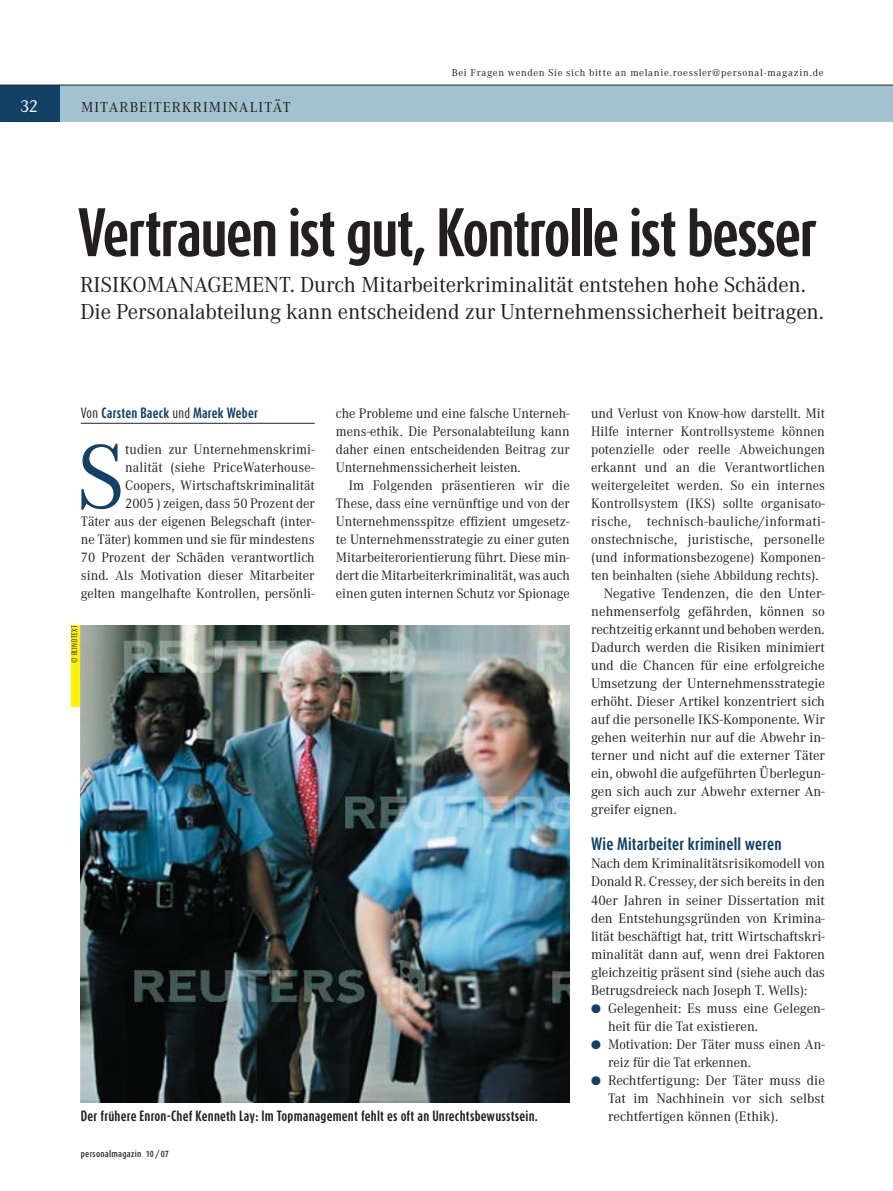
<style>
.page{position:relative;width:893px;height:1191px;background:#fff}
.page>*{position:absolute;margin:0;border:0;box-sizing:border-box;transform-origin:0 0}
.t1{font:94.8px "Corporate A";color:#124067}
.t2{font:700 57px "Dax Compact";letter-spacing:-.035em;color:#231f20}
.t3{font:22.5px/27px "Corporate A";letter-spacing:-.005em;color:#231f20}
.t4{font:18px "Corporate A";color:#fff}
.t5{font:700 15px "Dax Compact";letter-spacing:.015em;color:#124067}
.t6{font:15px "Corporate A";letter-spacing:.07em;color:#231f20}
.t7{font:14.25px/18px "Corporate A";color:#231f20;text-align:justify}
.t8{font:14.25px "Corporate A";letter-spacing:.025em;color:#231f20}
.t9{font:700 12.3px "Dax Compact";letter-spacing:.015em;color:#231f20}
.t10{font:700 12.3px "Dax Compact";letter-spacing:.015em;color:#124067}
.t11{font:10.5px "Corporate A";letter-spacing:.06em;color:#231f20}
.t12{font:500 9px "Dax Condensed";letter-spacing:.025em;color:#231f20}
.t13{font:6.75px "Dax Compact";letter-spacing:.075em;color:#231f20}
.s1{font-weight:400;color:#231f20}
.s2{color:#124067}
</style>
<div class="page">
<div style="left:0;top:85px;width:893px;height:36px;background:#a3c2d1"></div>
<div style="left:0;top:85px;width:60px;height:36px;background:#124067"></div>
<hr style="left:0;top:85px;width:893px;height:1px;background:#231f20">
<hr style="left:81px;top:423px;width:234px;height:1px;background:#231f20">
<div style="left:72px;top:625px;width:10px;height:81px;background:#fff101"></div>
<img style="left:81px;top:625px;width:489px;height:477px">
<p class="t4" style="left:20px;top:96px;width:20px">32</p>
<p class="t6" style="left:81px;top:99px;width:211px">MITARBEITERKRIMINALITÄT</p>
<p class="t11" style="left:452px;top:67px;width:373px">Bei Fragen wenden Sie sich bitte an melanie.roessler@personal-magazin.de</p>
<h2 class="t2" style="left:78px;top:195px;width:741px">Vertrauen ist gut, Kontrolle ist besser</h2>
<h3 class="t3" style="left:80px;top:272px;width:745px">RISIKOMANAGEMENT. Durch Mitarbeiterkriminalität entstehen hohe Schäden.<br>Die Personalabteilung kann entscheidend zur Unternehmenssicherheit beitragen.</h3>
<p class="t10" style="left:81px;top:405px;width:179px"><span class="s1">Von</span> Carsten Baeck <span class="s1">und</span> Marek Weber</p>
<h1 class="t1" style="left:76px;top:425px;width:51px">S</h1>
<p class="t7" style="left:81px;top:441px;width:235px;text-align:right">tudien zur Unternehmenskrimi-<br>nalität (siehe PriceWaterhouse-Coopers, Wirtschaftskriminalität<br>2005 ) zeigen, dass 50 Prozent der<br>Täter aus der eigenen Belegschaft (inter&shy;ne Täter) kommen und sie für mindestens 70 Prozent der Schäden verantwortlich sind. Als Motivation dieser Mitarbeiter gelten mangelhafte Kontrollen, persönli-</p>
<p class="t13" style="left:70px;top:663px;width:39px;rotate:-90deg">© BLINDTEXT</p>
<p class="t7" style="left:336px;top:405px;width:235px">che Probleme und eine falsche Unterneh&shy;mens-ethik. Die Personalabteilung kann daher einen entscheidenden Beitrag zur Unternehmenssicherheit leisten.</p>
<p class="t7" style="left:336px;top:477px;width:236px;text-indent:13px">Im Folgenden präsentieren wir die These, dass eine vernünftige und von der Unternehmensspitze effizient umgesetz&shy;te Unternehmensstrategie zu einer guten Mitarbeiterorientierung führt. Diese min&shy;dert die Mitarbeiterkriminalität, was auch einen guten internen Schutz vor Spionage</p>
<p class="t9" style="left:81px;top:1107px;width:459px">Der frühere Enron-Chef Kenneth Lay: Im Topmanagement fehlt es oft an Unrechtsbewusstsein.</p>
<p class="t12" style="left:81px;top:1148px;width:90px">personalmagazin 10 / 07</p>
<p class="t7" style="left:591px;top:405px;width:235px">und Verlust von Know-how darstellt. Mit</p>
<p class="t7" style="left:591px;top:423px;width:235px">Hilfe interner Kontrollsysteme können</p>
<p class="t7" style="left:591px;top:441px;width:236px">potenzielle oder reelle Abweichungen</p>
<p class="t7" style="left:591px;top:459px;width:235px">erkannt und an die Verantwortlichen</p>
<p class="t7" style="left:591px;top:477px;width:235px">weitergeleitet werden. So ein internes</p>
<p class="t7" style="left:591px;top:495px;width:235px">Kontrollsystem (IKS) sollte organisato-</p>
<p class="t8" style="left:591px;top:514px;width:235px">rische, technisch-bauliche/informati-</p>
<p class="t7" style="left:591px;top:531px;width:235px">onstechnische, juristische, personelle</p>
<p class="t7" style="left:591px;top:549px;width:235px">(und informationsbezogene) Komponen-</p>
<p class="t7" style="left:591px;top:567px;width:229px">ten beinhalten (siehe Abbildung rechts).</p>
<p class="t7" style="left:604px;top:585px;width:223px">Negative Tendenzen, die den Unter-</p>
<p class="t7" style="left:591px;top:603px;width:235px">nehmenserfolg gefährden, können so</p>
<p class="t7" style="left:591px;top:621px;width:235px">rechtzeitig erkannt und behoben werden.</p>
<p class="t7" style="left:591px;top:639px;width:235px">Dadurch werden die Risiken minimiert</p>
<p class="t7" style="left:591px;top:657px;width:235px">und die Chancen für eine erfolgreiche</p>
<p class="t7" style="left:591px;top:675px;width:235px">Umsetzung der Unternehmensstrategie</p>
<p class="t7" style="left:591px;top:693px;width:235px">erhöht. Dieser Artikel konzentriert sich</p>
<p class="t7" style="left:591px;top:711px;width:235px">auf die personelle IKS-Komponente. Wir</p>
<p class="t7" style="left:591px;top:729px;width:235px">gehen weiterhin nur auf die Abwehr in-</p>
<p class="t7" style="left:591px;top:747px;width:235px">terner und nicht auf die externer Täter</p>
<p class="t7" style="left:591px;top:765px;width:235px">ein, obwohl die aufgeführten Überlegun-</p>
<p class="t7" style="left:591px;top:783px;width:235px">gen sich auch zur Abwehr externer An-</p>
<p class="t7" style="left:591px;top:801px;width:87px">greifer eignen.</p>
<p class="t5" style="left:591px;top:834px;width:192px">Wie Mitarbeiter kriminell weren</p>
<p class="t7" style="left:591px;top:855px;width:235px">Nach dem Kriminalitätsrisikomodell von Donald R. Cressey, der sich bereits in den 40er Jahren in seiner Dissertation mit den Entstehungsgründen von Krimina&shy;lität beschäftigt hat, tritt Wirtschaftskri&shy;minalität dann auf, wenn drei Faktoren gleichzeitig präsent sind (siehe auch das Betrugsdreieck nach Joseph T. Wells):</p>
<p class="t7" style="left:608px;top:999px;width:218px;text-indent:-17px"><span class="s2">●</span> Gelegenheit: Es muss eine Gelegen&shy;heit für die Tat existieren.</p>
<p class="t7" style="left:608px;top:1035px;width:218px;text-indent:-17px"><span class="s2">●</span> Motivation: Der Täter muss einen An&shy;reiz für die Tat erkennen.</p>
<p class="t7" style="left:608px;top:1071px;width:218px;text-indent:-17px"><span class="s2">●</span> Rechtfertigung: Der Täter muss die Tat im Nachhinein vor sich selbst rechtfertigen können (Ethik).</p>
</div>
